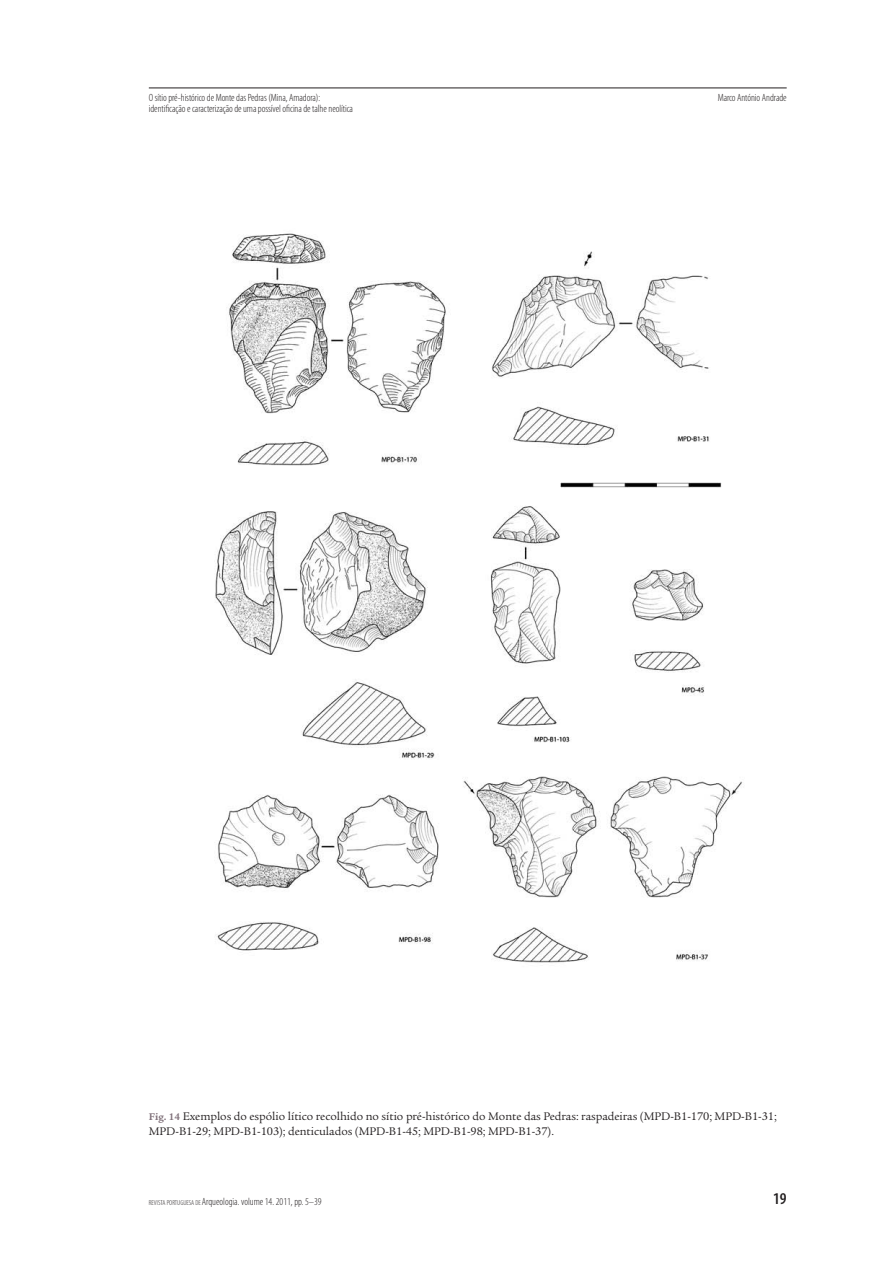
<style>
.page{position:relative;width:893px;height:1263px;background:#fff}
.page>*{position:absolute;margin:0;border:0;box-sizing:border-box;transform-origin:0 0}
.t1{font:600 condensed 16.5px "Myriad Pro";color:#231f20}
.t2{font:12px/15px "Legacy Serif";letter-spacing:-.005em;color:#231f20}
.t3{font:300 condensed 10.5px/10.5px "Myriad Pro";letter-spacing:-.005em;color:#231f20}
.s1{font-weight:700;font-size:10.5px;color:#80717a}
.s2{font-size:7.2px}
</style>
<div class="page">
<hr style="left:149px;top:88px;width:638px;height:1px;background:#231f20">
<img style="left:215px;top:233px;width:527px;height:730px">
<p class="t3" style="left:149px;top:93px;width:206px">O sítio pré‑histórico de Monte das Pedras (Mina, Amadora): identificação e caracterização de uma possível oficina de talhe neolítica</p>
<p class="t3" style="left:718px;top:93px;width:71px">Marco António Andrade</p>
<p class="t2" style="left:149px;top:1109px;width:629px"><span class="s1">Fig. 14</span> Exemplos do espólio lítico recolhido no sítio pré‑histórico do Monte das Pedras: raspadeiras (MPD-‑B1‑170; MPD-‑B1‑31;<br>MPD-‑B1‑29; MPD-‑B1‑103); denticulados (MPD-‑B1‑45; MPD-‑B1‑98; MPD-‑B1‑37).</p>
<p class="t3" style="left:149px;top:1196px;width:174px"><span class="s2">REVISTA PORTUGUESA DE</span> Arqueologia. volume 14. 2011, pp. 5–39</p>
<h1 class="t1" style="left:773px;top:1188px;width:15px">19</h1>
</div>
